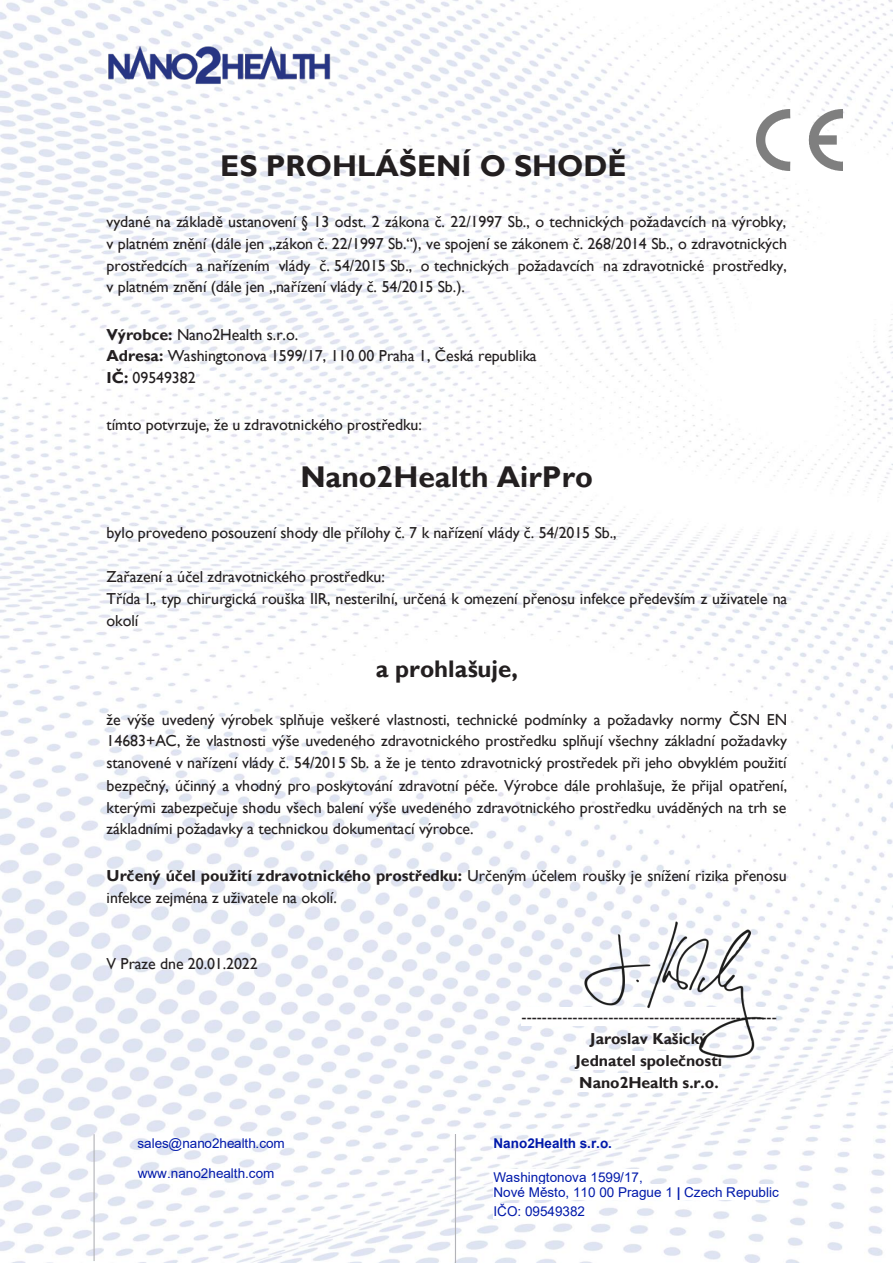
<style>
.page{position:relative;width:893px;height:1263px;background:#fff}
.page>*{position:absolute;margin:0;border:0;box-sizing:border-box;transform-origin:0 0}
.t1{font:700 30px "Gill Sans";color:#231f20}
.t2{font:700 24px "Gill Sans";letter-spacing:.005em;color:#231f20}
.t3{font:15.9px/21.9px "Gill Sans";letter-spacing:-.005em;color:#231f20}
.t4{font:700 15.9px/21.9px "Gill Sans";color:#231f20;text-align:center}
.t5{font:13.5px/29.7px "Arial";color:#0019aa}
.t6{font:700 13.5px "Arial";letter-spacing:.005em;color:#0019aa}
.s1{font-weight:700}
.s2{font-weight:400}
</style>
<div class="page">
<img style="left:0;top:0;width:893px;height:1263px">
<div style="left:493px;top:1169px;width:150px;height:15px;background:#fff"></div>
<div style="left:493px;top:1184px;width:286px;height:16px;background:#fff"></div>
<div style="left:493px;top:1203px;width:92px;height:16px;background:#fff"></div>
<img style="left:107px;top:47px;width:225px;height:37px">
<hr style="left:94px;top:1134px;width:1px;height:127px;background:#b2b3b7">
<hr style="left:455px;top:1134px;width:1px;height:129px;background:#b2b3b7">
<div style="left:133px;top:369px;width:63px;height:18px;background:#fff"></div>
<div style="left:522px;top:1007px;width:254px;height:18px;background:#fff"></div>
<div style="left:576px;top:1051px;width:146px;height:18px;background:#fff"></div>
<div style="left:579px;top:1073px;width:139px;height:18px;background:#fff"></div>
<img style="left:742px;top:94px;width:115px;height:91px">
<img style="left:757px;top:110px;width:85px;height:61px">
<img style="left:562px;top:914px;width:225px;height:150px">
<p class="t1" style="left:220px;top:148px;width:408px">ES PROHLÁŠENÍ O SHODĚ</p>
<p class="t3" style="left:107px;top:211px;width:682px;text-align:justify">vydané na základě ustanovení § 13 odst. 2 zákona č. 22/1997 Sb., o technických požadavcích na výrobky, v platném znění (dále jen „zákon č. 22/1997 Sb.“), ve spojení se zákonem č. 268/2014 Sb., o zdravotnických prostředcích a nařízením vlády č. 54/2015 Sb., o technických požadavcích na zdravotnické prostředky, v platném znění (dále jen „nařízení vlády č. 54/2015 Sb.).</p>
<p class="t3" style="left:106px;top:324px;width:432px"><span class="s1">Výrobce:</span> Nano2Health s.r.o.<br><span class="s1">Adresa:</span> Washingtonova 1599/17, 110 00 Praha 1, Česká republika<br><span class="s1">IČ:</span> 09549382</p>
<p class="t3" style="left:107px;top:414px;width:317px">tímto potvrzuje, že u zdravotnického prostředku:</p>
<p class="t1" style="left:300px;top:459px;width:294px">Nano2Health AirPro</p>
<p class="t3" style="left:107px;top:522px;width:511px">bylo provedeno posouzení shody dle přílohy č. 7 k nařízení vlády č. 54/2015 Sb.,</p>
<p class="t3" style="left:107px;top:566px;width:682px">Zařazení a účel zdravotnického prostředku:<br>Třída I., typ chirurgická rouška IIR, nesterilní, určená k omezení přenosu infekce především z uživatele na okolí</p>
<p class="t2" style="left:376px;top:654px;width:144px">a prohlašuje,</p>
<p class="t3" style="left:107px;top:708px;width:682px;text-align:justify">že výše uvedený výrobek splňuje veškeré vlastnosti, technické podmínky a požadavky normy ČSN EN 14683+AC, že vlastnosti výše uvedeného zdravotnického prostředku splňují všechny základní požadavky stanovené v nařízení vlády č. 54/2015 Sb. a že je tento zdravotnický prostředek při jeho obvyklém použití bezpečný, účinný a vhodný pro poskytování zdravotní péče. Výrobce dále prohlašuje, že přijal opatření, kterými zabezpečuje shodu všech balení výše uvedeného zdravotnického prostředku uváděných na trh se základními požadavky a technickou dokumentací výrobce.</p>
<p class="t3" style="left:107px;top:865px;width:682px"><span class="s1">Určený účel použití zdravotnického prostředku:</span> Určeným účelem roušky je snížení rizika přenosu infekce zejména z uživatele na okolí.</p>
<p class="t3" style="left:107px;top:953px;width:153px">V Praze dne 20.01.2022</p>
<p class="t4" style="left:522px;top:1006px;width:257px"><span class="s2">--------------------------------------------------<br></span>Jaroslav Kašický<br>Jednatel společnosti<br>Nano2Health s.r.o.</p>
<p class="t5" style="left:137px;top:1128px;width:149px">sales@nano2health.com www.nano2health.com</p>
<p class="t6" style="left:493px;top:1134px;width:120px">Nano2Health s.r.o.</p>
<p class="t5" style="left:493px;top:1169px;width:287px;line-height:15.6px">Washingtonova 1599/17,<br>Nové Město, 110 00 Prague 1 <span class="s1">|</span> Czech Republic</p>
<p class="t5" style="left:493px;top:1196px;width:93px">IČO: 09549382</p>
</div>
